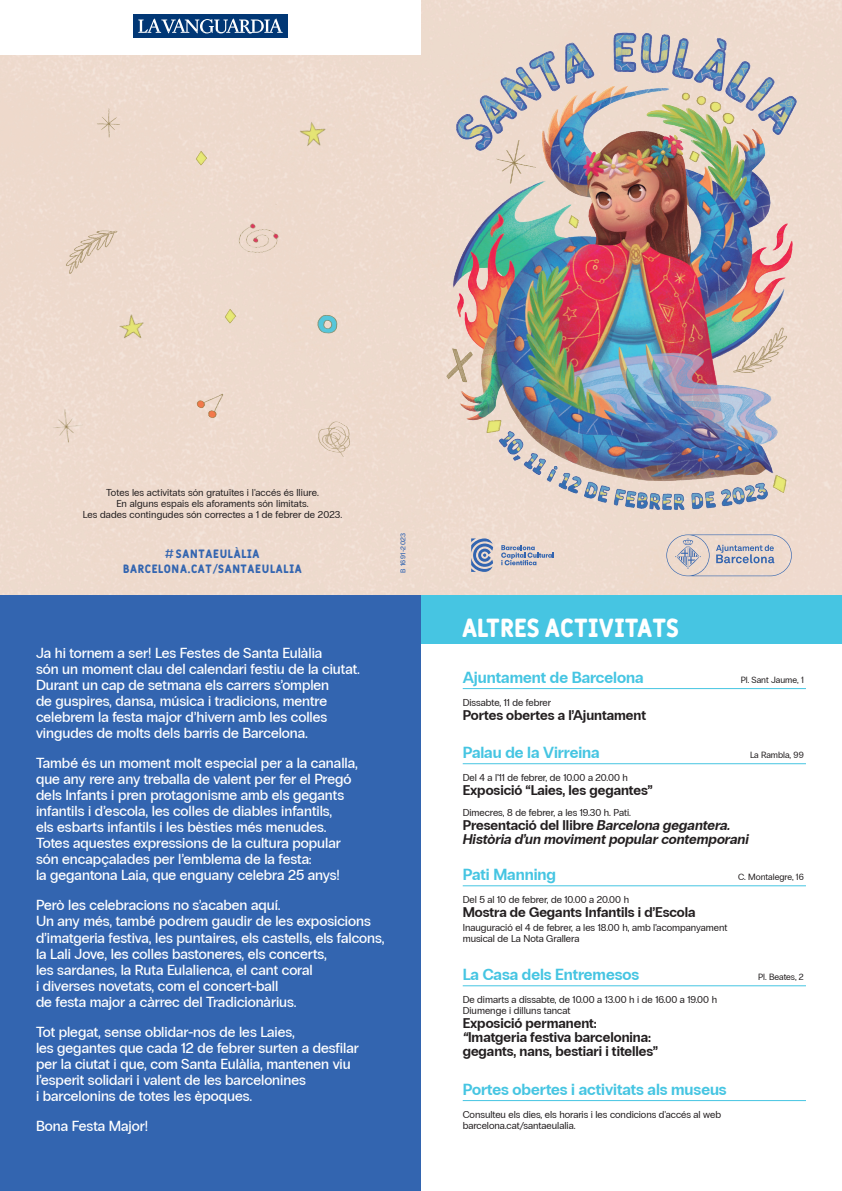
<style>
.page{position:relative;width:842px;height:1191px;background:#fff}
.page>*{position:absolute;margin:0;border:0;box-sizing:border-box;transform-origin:0 0}
.Dia{font:26px "Fulbo Tano";letter-spacing:-.05em;color:#fff}
.Espais_expos{font:700 16px "PP Radio Grotesk";color:#46c5e2}
.Introducció{font:500 14.5px/16px "PP Radio Grotesk";color:#fff}
.Activitat{font:700 14px/14px "PP Radio Grotesk";color:#231f20}
.Activitat-2{font:italic 700 14px/14px "PP Radio Grotesk";color:#231f20}
.t1{font:12px/14.4px "Fulbo Tano";color:#3365b0;text-align:center}
.Dia_i_hora{font:10px/11px "PP Radio Grotesk";color:#231f20}
.Espais_expos-2{font:9px "PP Radio Grotesk";color:#231f20}
.DL{font:500 7px "PP Radio Grotesk";letter-spacing:.045em;color:#3365b0}
.s1{font-family:"Garage Gothic FB";font-weight:700;font-size:18px}
.s2{font-style:normal}
.s3{font-style:italic}
</style>
<div class="page">
<img style="left:426px;top:17px;width:389px;height:519px">
<svg style="left:666px;top:534px;width:126px;height:42px;background:#d5cac9"></svg>
<svg style="left:471px;top:538px;width:22px;height:34px"></svg>
<svg style="left:501px;top:545px;width:53px;height:20px"></svg>
<div style="left:0;top:595px;width:421px;height:596px;background:#3365b0"></div>
<hr style="left:463px;top:688px;width:343px;height:1px;background:#46c5e2">
<hr style="left:463px;top:763px;width:343px;height:1px;background:#46c5e2">
<hr style="left:463px;top:885px;width:343px;height:1px;background:#46c5e2">
<hr style="left:463px;top:985px;width:343px;height:1px;background:#46c5e2">
<div style="left:421px;top:595px;width:421px;height:49px;background:#46c5e2"></div>
<hr style="left:463px;top:1100px;width:343px;height:1px;background:#46c5e2">
<div style="left:133px;top:14px;width:155px;height:24px;background:#013775"></div>
<svg style="left:138px;top:18px;width:145px;height:16px"></svg>
<img style="left:186px;top:377px;width:53px;height:50px">
<img style="left:309px;top:402px;width:54px;height:63px">
<div style="left:226px;top:195px;width:69px;height:75px;background:#eddacd"></div>
<div style="left:83px;top:95px;width:53px;height:50px;background:#eedacc"></div>
<img style="left:100px;top:294px;width:67px;height:69px">
<img style="left:285px;top:105px;width:58px;height:55px">
<img style="left:58px;top:225px;width:66px;height:61px">
<img style="left:36px;top:400px;width:53px;height:55px">
<img style="left:220px;top:303px;width:19px;height:26px">
<img style="left:192px;top:145px;width:18px;height:26px">
<img style="left:310px;top:303px;width:33px;height:36px">
<p class="Dia_i_hora" style="left:106px;top:487px;width:214px">Totes les activitats són gratuïtes i l'accés és lliure.</p>
<p class="Dia_i_hora" style="left:117px;top:498px;width:194px">En alguns espais els aforaments són limitats.</p>
<p class="Dia_i_hora" style="left:83px;top:509px;width:261px">Les dades contingudes són correctes a 1 de febrer de 2023.</p>
<p class="t1" style="left:123px;top:547px;width:181px"><span class="s1">#</span> SANTAEULÀLIA<br>BARCELONA.CAT/SANTAEULALIA</p>
<p class="DL" style="left:399px;top:573px;width:41px;rotate:-90deg">B 1691-2023</p>
<p class="Introducció" style="left:36px;top:645px;width:325px">Ja hi tornem a ser! Les Festes de Santa Eulàlia<br>són un moment clau del calendari festiu de la ciutat.<br>Durant un cap de setmana els carrers s’omplen<br>de guspires, dansa, música i tradicions, mentre celebrem la festa major d’hivern amb les colles vingudes de molts dels barris de Barcelona.</p>
<p class="Introducció" style="left:36px;top:755px;width:323px">També és un moment molt especial per a la canalla, que any rere any treballa de valent per fer el Pregó dels Infants i pren protagonisme amb els gegants infantils i d’escola, les colles de diables infantils,<br>els esbarts infantils i les bèsties més menudes.<br>Totes aquestes expressions de la cultura popular són encapçalades per l’emblema de la festa:<br>la gegantona Laia, que enguany celebra 25 anys!</p>
<p class="Introducció" style="left:36px;top:897px;width:350px">Però les celebracions no s’acaben aquí.<br>Un any més, també podrem gaudir de les exposicions d’imatgeria festiva, les puntaires, els castells, els falcons, la Lali Jove, les colles bastoneres, els concerts,<br>les sardanes, la Ruta Eulalienca, el cant coral<br>i diverses novetats, com el concert-ball<br>de festa major a càrrec del Tradicionàrius.</p>
<p class="Introducció" style="left:36px;top:1023px;width:324px">Tot plegat, sense oblidar-nos de les Laies,<br>les gegantes que cada 12 de febrer surten a desfilar per la ciutat i que, com Santa Eulàlia, mantenen viu l’esperit solidari i valent de les barcelonines<br>i barcelonins de totes les èpoques.</p>
<p class="Introducció" style="left:36px;top:1118px;width:114px">Bona Festa Major!</p>
<p class="Dia" style="left:461px;top:612px;width:220px">ALTRES ACTIVITATS</p>
<p class="Espais_expos" style="left:463px;top:668px;width:182px">Ajuntament de Barcelona</p>
<p class="Espais_expos-2" style="left:741px;top:675px;width:65px">Pl. Sant Jaume, 1</p>
<p class="Dia_i_hora" style="left:463px;top:696px;width:90px">Dissabte, 11 de febrer</p>
<p class="Activitat" style="left:463px;top:708px;width:185px">Portes obertes a l’Ajuntament</p>
<p class="Espais_expos" style="left:463px;top:743px;width:138px">Palau de la Virreina</p>
<p class="Espais_expos-2" style="left:750px;top:750px;width:55px">La Rambla, 99</p>
<p class="Dia_i_hora" style="left:463px;top:772px;width:167px">Del 4 a l’11 de febrer, de 10.00 a 20.00 h</p>
<p class="Activitat" style="left:463px;top:783px;width:192px">Exposició “Laies, les gegantes”</p>
<p class="Dia_i_hora" style="left:463px;top:807px;width:170px">Dimecres, 8 de febrer, a les 19.30 h. Pati.</p>
<p class="Activitat-2" style="left:463px;top:818px;width:288px"><span class="s2">Presentació del llibre</span> Barcelona gegantera.<br>Història d’un moviment popular contemporani</p>
<p class="Espais_expos" style="left:463px;top:865px;width:95px">Pati Manning</p>
<p class="Espais_expos-2" style="left:738px;top:872px;width:67px">C. Montalegre, 16</p>
<p class="Dia_i_hora" style="left:463px;top:894px;width:168px">Del 5 al 10 de febrer, de 10.00 a 20.00 h</p>
<p class="Activitat" style="left:463px;top:905px;width:234px">Mostra de Gegants Infantils i d’Escola</p>
<p class="Dia_i_hora" style="left:463px;top:921px;width:266px">Inauguració el 4 de febrer, a les 18.00 h, amb l’acompanyament musical de La Nota Grallera</p>
<p class="Espais_expos" style="left:463px;top:965px;width:178px">La Casa dels Entremesos</p>
<p class="Espais_expos-2" style="left:758px;top:972px;width:47px">Pl. Beates, 2</p>
<p class="Dia_i_hora" style="left:463px;top:994px;width:256px">De dimarts a dissabte, de 10.00 a 13.00 h i de 16.00 a 19.00 h<br>Diumenge i dilluns tancat</p>
<p class="Activitat" style="left:463px;top:1016px;width:197px">Exposició permanent: <span class="s3">“</span>Imatgeria festiva barcelonina: gegants, nans, bestiari i titelles”</p>
<p class="Espais_expos" style="left:463px;top:1080px;width:265px">Portes obertes i activitats als museus</p>
<p class="Dia_i_hora" style="left:463px;top:1108px;width:260px">Consulteu els dies, els horaris i les condicions d'accés al web barcelona.cat/santaeulalia.</p>
</div>
